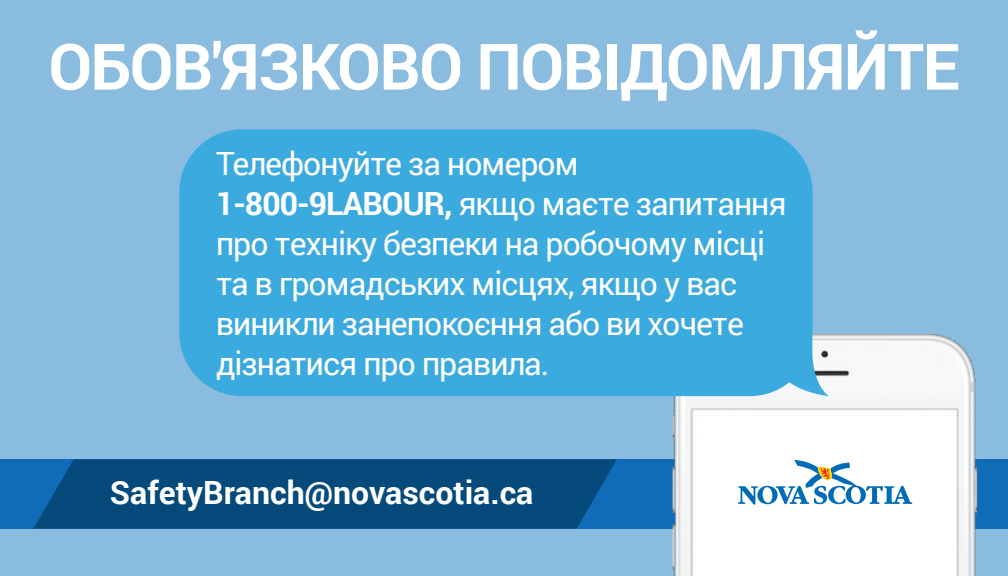
<style>
.page{position:relative;width:1008px;height:576px;background:#8abcdf}
.page>*{position:absolute;margin:0;border:0;box-sizing:border-box;transform-origin:0 0}
.t1{font:700 64px "Roboto";letter-spacing:-.02em;color:#fff}
.t2{font:32px/40px "Roboto";letter-spacing:-.03em;color:#fff}
.t3{font:700 32px "Roboto";color:#fff}
.s1{font-weight:700}
</style>
<div class="page">
<div style="left:0;top:459px;width:1008px;height:70px;background:#106cb6"></div>
<img style="left:657px;top:334px;width:321px;height:242px">
<div style="left:179px;top:129px;width:650px;height:267px;background:#3baadf"></div>
<svg style="left:34px;top:459px;width:583px;height:70px;background:#064c7f"></svg>
<svg style="left:738px;top:459px;width:174px;height:46px"></svg>
<h1 class="t1" style="left:48px;top:22px;width:913px">ОБОВ'ЯЗКОВО ПОВІДОМЛЯЙТЕ</h1>
<p class="t2" style="left:216px;top:142px;width:572px">Телефонуйте за номером<br><span class="s1">1-800-9LABOUR,</span> якщо маєте запитання про техніку безпеки на робочому місці та в громадських місцях, якщо у вас виникли занепокоєння або ви хочете дізнатися про правила.</p>
<p class="t3" style="left:110px;top:470px;width:425px">SafetyBranch@novascotia.ca</p>
</div>
